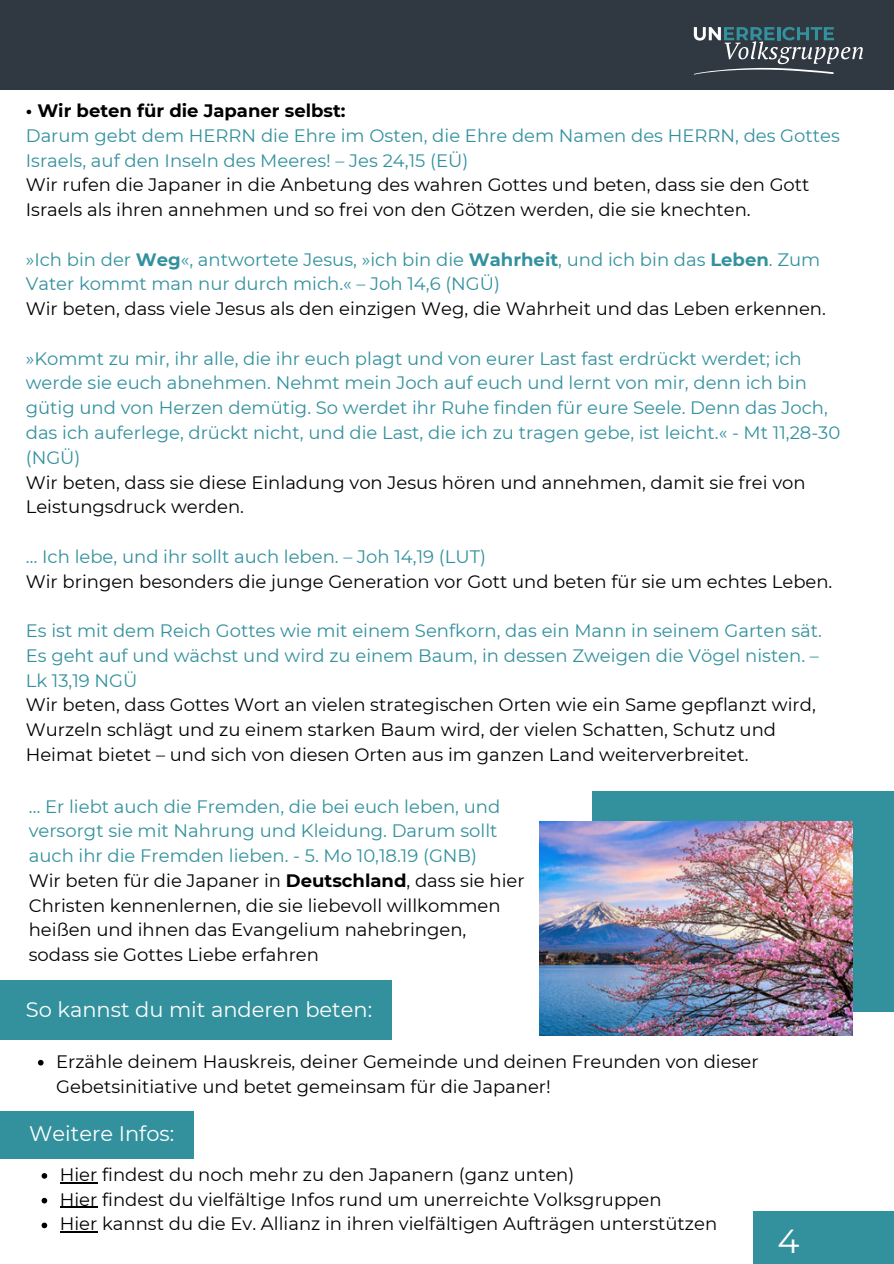
<style>
.page{position:relative;width:894px;height:1264px;background:#fff}
.page>*{position:absolute;margin:0;border:0;box-sizing:border-box;transform-origin:0 0}
.t1{font:33.3px "Montserrat";color:#fff}
.t2{font:21px "Montserrat";color:#fff}
.t3{font:18px/24.8px "Montserrat";color:#000}
.t4{font:18px/24.8px "Montserrat";color:#33919e}
.t5{font:700 18px "Montserrat";color:#000}
.s1{font-weight:700}
</style>
<div class="page">
<div style="left:752px;top:1211px;width:141px;height:52px;background:#33919e"></div>
<div style="left:0;top:0;width:893px;height:89px;background:#303942"></div>
<svg style="left:693px;top:27px;width:169px;height:48px"></svg>
<div style="left:0;top:980px;width:391px;height:59px;background:#33919e"></div>
<div style="left:592px;top:791px;width:301px;height:220px;background:#33919e"></div>
<div style="left:0;top:1110px;width:193px;height:48px;background:#33919e"></div>
<img style="left:539px;top:821px;width:313px;height:214px">
<svg style="left:38px;top:1059px;width:6px;height:6px"></svg>
<svg style="left:42px;top:1173px;width:5px;height:5px"></svg>
<hr style="left:60px;top:1182px;width:37px;height:1px;background:#000">
<svg style="left:42px;top:1197px;width:5px;height:6px"></svg>
<hr style="left:60px;top:1206px;width:37px;height:1px;background:#000">
<svg style="left:42px;top:1222px;width:5px;height:6px"></svg>
<hr style="left:60px;top:1231px;width:37px;height:1px;background:#000">
<p class="t5" style="left:26px;top:100px;width:321px">• Wir beten für die Japaner selbst:</p>
<p class="t4" style="left:26px;top:123px;width:815px">Darum gebt dem HERRN die Ehre im Osten, die Ehre dem Namen des HERRN, des Gottes<br>Israels, auf den Inseln des Meeres! – Jes 24,15 (EÜ)</p>
<p class="t3" style="left:26px;top:172px;width:785px">Wir rufen die Japaner in die Anbetung des wahren Gottes und beten, dass sie den Gott<br>Israels als ihren annehmen und so frei von den Götzen werden, die sie knechten.</p>
<p class="t4" style="left:26px;top:247px;width:795px">»Ich bin der <span class="s1">Weg</span>«, antwortete Jesus, »ich bin die <span class="s1">Wahrheit</span>, und ich bin das <span class="s1">Leben</span>. Zum<br>Vater kommt man nur durch mich.« – Joh 14,6 (NGÜ)</p>
<p class="t3" style="left:26px;top:296px;width:801px">Wir beten, dass viele Jesus als den einzigen Weg, die Wahrheit und das Leben erkennen.</p>
<p class="t4" style="left:26px;top:346px;width:815px">»Kommt zu mir, ihr alle, die ihr euch plagt und von eurer Last fast erdrückt werdet; ich werde sie euch abnehmen. Nehmt mein Joch auf euch und lernt von mir, denn ich bin gütig und von Herzen demütig. So werdet ihr Ruhe finden für eure Seele. Denn das Joch, das ich auferlege, drückt nicht, und die Last, die ich zu tragen gebe, ist leicht.« - Mt 11,28-30 (NGÜ)</p>
<p class="t3" style="left:26px;top:469px;width:781px">Wir beten, dass sie diese Einladung von Jesus hören und annehmen, damit sie frei von<br>Leistungsdruck werden.</p>
<p class="t4" style="left:26px;top:544px;width:461px">… Ich lebe, und ihr sollt auch leben. – Joh 14,19 (LUT)</p>
<p class="t3" style="left:26px;top:568px;width:807px">Wir bringen besonders die junge Generation vor Gott und beten für sie um echtes Leben.</p>
<p class="t4" style="left:26px;top:618px;width:797px">Es ist mit dem Reich Gottes wie mit einem Senfkorn, das ein Mann in seinem Garten sät.<br>Es geht auf und wächst und wird zu einem Baum, in dessen Zweigen die Vögel nisten. –<br>Lk 13,19 NGÜ</p>
<p class="t3" style="left:26px;top:692px;width:791px">Wir beten, dass Gottes Wort an vielen strategischen Orten wie ein Same gepflanzt wird,<br>Wurzeln schlägt und zu einem starken Baum wird, der vielen Schatten, Schutz und<br>Heimat bietet – und sich von diesen Orten aus im ganzen Land weiterverbreitet.</p>
<h1 class="t4" style="left:29px;top:793px;width:473px">… Er liebt auch die Fremden, die bei euch leben, und versorgt sie mit Nahrung und Kleidung. Darum sollt auch ihr die Fremden lieben. - 5. Mo 10,18.19 (GNB)</h1>
<p class="t3" style="left:29px;top:868px;width:497px">Wir beten für die Japaner in <span class="s1">Deutschland</span>, dass sie hier Christen kennenlernen, die sie liebevoll willkommen heißen und ihnen das Evangelium nahebringen, sodass sie Gottes Liebe erfahren</p>
<p class="t2" style="left:26px;top:996px;width:348px">So kannst du mit anderen beten:</p>
<h1 class="t3" style="left:56px;top:1048px;width:703px">Erzähle deinem Hauskreis, deiner Gemeinde und deinen Freunden von dieser<br>Gebetsinitiative und betet gemeinsam für die Japaner!</h1>
<p class="t2" style="left:29px;top:1120px;width:146px">Weitere Infos:</p>
<h1 class="t3" style="left:60px;top:1162px;width:516px">Hier findest du noch mehr zu den Japanern (ganz unten)</h1>
<p class="t3" style="left:60px;top:1186px;width:603px">Hier findest du vielfältige Infos rund um unerreichte Volksgruppen</p>
<p class="t3" style="left:60px;top:1211px;width:658px">Hier kannst du die Ev. Allianz in ihren vielfältigen Aufträgen unterstützen</p>
<p class="t1" style="left:777px;top:1221px;width:23px">4</p>
</div>
